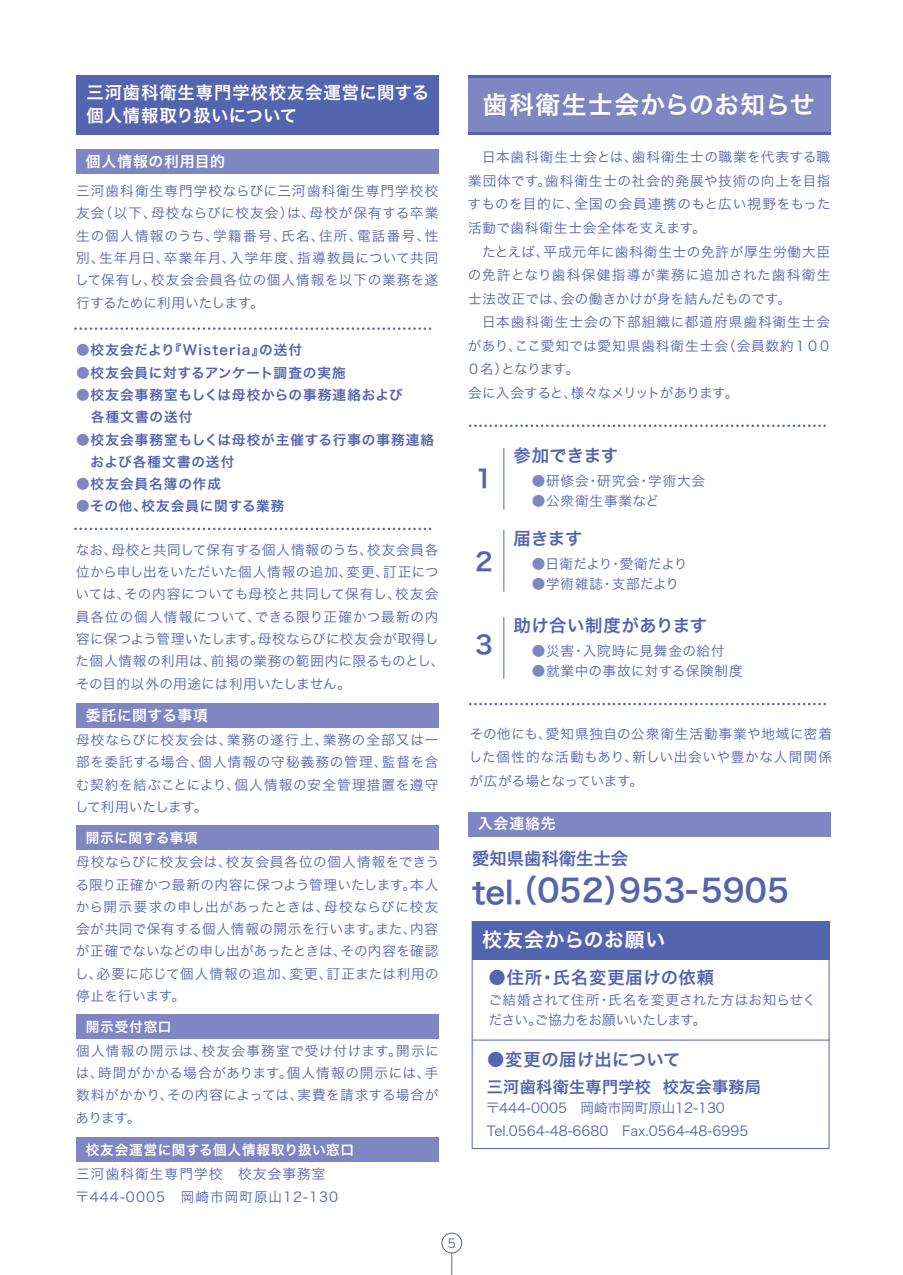
<style>
.page{position:relative;width:903px;height:1275px;background:#fff}
.page>*{position:absolute;margin:0;border:0;box-sizing:border-box;transform-origin:0 0}
.t1{font:30.97px "Hiragino Sans Pr 6 N W6";color:#5564ae}
.t2{font:24.85px "Hiragino Sans Pr 6 N W6";letter-spacing:.045em;color:#fff}
.t3{font:24.85px "Hiragino Sans Pr 6 N W6";color:#5564ae}
.t4{font:19.78px "Hiragino Sans Pr 6 N W6";letter-spacing:.04em;color:#fff}
.t5{font:17.32px "Hiragino Sans Pr 6 N W6";letter-spacing:.02em;color:#5564ae}
.t6{font:17.32px/22.4px "Hiragino Sans Pr 6 N W6";letter-spacing:.05em;color:#fff}
.t7{font:17.32px "Hiragino Sans Pr 6 N W6";letter-spacing:.05em;color:#5564ae}
.t8{font:17.32px "Hiragino Sans Pr 6 N W6";color:#5564ae}
.t9{font:16.1px "Hiragino Sans Pr 6 N W6";letter-spacing:.02em;color:#5564ae}
.t10{font:14.88px "Hiragino Sans Pr 6 N W6";letter-spacing:.045em;color:#fff}
.t11{font:14.88px "Hiragino Sans Pr 6 N W6";letter-spacing:.025em;color:#fff}
.t12{font:13.65px/22.4px "Hiragino Sans Pr 6 N W3";letter-spacing:.03em;color:#5564ae;text-align:justify}
.t13{font:13.65px/23.6px "Hiragino Sans Pr 6 N W3";letter-spacing:.05em;color:#5564ae}
.t14{font:13.65px/22.4px "Hiragino Sans Pr 6 N W6";letter-spacing:.07em;color:#5564ae}
.t15{font:13.65px/22.4px "Hiragino Sans Pr 6 N W3";color:#5564ae}
.t16{font:13.65px "Hiragino Sans Pr 6 N W3";letter-spacing:.06em;color:#5564ae}
.t17{font:13.65px/19.8px "Hiragino Sans Pr 6 N W3";letter-spacing:.005em;color:#5564ae}
.t18{font:13.65px/22.4px "Hiragino Sans Pr 6 N W3";letter-spacing:.08em;color:#5564ae}
.t19{font:13.65px "Hiragino Sans Pr 6 N W6";letter-spacing:.045em;color:#5564ae}
.t20{font:13.65px "Hiragino Sans Pr 6 N W6";letter-spacing:.045em;color:#fff}
.t21{font:13.65px "Hiragino Sans Pr 6 N W3";letter-spacing:-.015em;color:#5564ae}
.t22{font:13.65px "Hiragino Sans Pr 6 N W6";letter-spacing:.025em;color:#fff}
.t23{font:12.42px "Hiragino Sans Pr 6 N W3";color:#5564ae}
.s1{color:#8086c1}
</style>
<div class="page">
<div style="left:442px;top:1233px;width:20px;height:20px;border:1px solid #5564ae;border-radius:50%"></div>
<svg style="left:451px;top:1253px;width:1px;height:22px"></svg>
<div style="left:76px;top:75px;width:362px;height:59px;background:#5564ae"></div>
<div style="left:468px;top:75px;width:362px;height:59px;background:#8086c1"></div>
<hr style="left:468px;top:132px;width:362px;height:2px;background:#5564ae">
<hr style="left:468px;top:75px;width:362px;height:2px;background:#5564ae">
<div style="left:76px;top:149px;width:362px;height:25px;background:#8086c1"></div>
<div style="left:76px;top:703px;width:362px;height:25px;background:#8086c1"></div>
<div style="left:76px;top:825px;width:362px;height:25px;background:#8086c1"></div>
<div style="left:76px;top:1014px;width:362px;height:24px;background:#8086c1"></div>
<div style="left:468px;top:812px;width:362px;height:24px;background:#8086c1"></div>
<div style="left:76px;top:1137px;width:362px;height:25px;background:#8086c1"></div>
<svg style="left:472px;top:921px;width:357px;height:228px"></svg>
<hr style="left:472px;top:1039px;width:357px;height:1px;background:#5564ae">
<div style="left:472px;top:922px;width:357px;height:38px;background:#5564ae"></div>
<svg style="left:75px;top:327px;width:357px;height:3px"></svg>
<svg style="left:470px;top:425px;width:356px;height:2px"></svg>
<svg style="left:470px;top:703px;width:356px;height:2px"></svg>
<svg style="left:75px;top:528px;width:357px;height:2px"></svg>
<hr style="left:503px;top:448px;width:1px;height:62px;background:#5564ae">
<hr style="left:503px;top:530px;width:1px;height:62px;background:#5564ae">
<hr style="left:503px;top:617px;width:1px;height:62px;background:#5564ae">
<p class="t6" style="left:86px;top:81px;width:344px">三河歯科衛生専門学校校友会運営に関する個人情報取り扱いについて</p>
<h2 class="t2" style="left:483px;top:82px;width:333px">歯科衛生士会からのお知らせ</h2>
<p class="t10" style="left:86px;top:148px;width:141px">個人情報の利用目的</p>
<p class="t13" style="left:467px;top:144px;width:366px">　日本歯科衛生士会とは、歯科衛生士の職業を代表する職業団体です。歯科衛生士の社会的発展や技術の向上を目指すものを目的に、全国の会員連携のもと広い視野をもった活動で歯科衛生士会全体を支えます。<br>　たとえば、平成元年に歯科衛生士の免許が厚生労働大臣の免許となり歯科保健指導が業務に追加された歯科衛生士法改正では、会の働きかけが身を結んだものです。<br>　日本歯科衛生士会の下部組織に都道府県歯科衛生士会があり、ここ愛知では愛知県歯科衛生士会（会員数約１００<br>０名）となります。<br>会に入会すると、様々なメリットがあります。</p>
<p class="t12" style="left:75px;top:179px;width:365px">三河歯科衛生専門学校ならびに三河歯科衛生専門学校校友会（以下、母校ならびに校友会）は、母校が保有する卒業生の個人情報のうち、学籍番号、氏名、住所、電話番号、性別、生年月日、卒業年月、入学年度、指導教員について共同して保有し、校友会会員各位の個人情報を以下の業務を遂行するために利用いたします。</p>
<p class="t14" style="left:76px;top:338px;width:228px"><span class="s1">●</span>校友会だより『Wisteria』の送付</p>
<p class="t19" style="left:76px;top:360px;width:271px"><span class="s1">●</span>校友会員に対するアンケート調査の実施</p>
<p class="t14" style="left:76px;top:383px;width:328px"><span class="s1">●</span>校友会事務室もしくは母校からの事務連絡および　各種文書の送付</p>
<p class="t14" style="left:76px;top:428px;width:360px"><span class="s1">●</span>校友会事務室もしくは母校が主催する行事の事務連絡　および各種文書の送付</p>
<p class="t14" style="left:76px;top:472px;width:147px"><span class="s1">●</span>校友会員名簿の作成</p>
<p class="t19" style="left:76px;top:494px;width:210px"><span class="s1">●</span>その他、校友会員に関する業務</p>
<p class="t5" style="left:513px;top:440px;width:106px">参加できます</p>
<p class="t16" style="left:532px;top:469px;width:175px"><span class="s1">●</span>研修会・研究会・学術大会</p>
<p class="t16" style="left:532px;top:489px;width:129px"><span class="s1">●</span>公衆衛生事業など</p>
<h2 class="t3" style="left:475px;top:456px;width:19px">1</h2>
<p class="t12" style="left:76px;top:537px;width:370px;text-align:left">なお、母校と共同して保有する個人情報のうち、校友会員各位から申し出をいただいた個人情報の追加、変更、訂正については、その内容についても母校と共同して保有し、校友会員各位の個人情報について、できる限り正確かつ最新の内容に保つよう管理いたします。母校ならびに校友会が取得した個人情報の利用は、前掲の業務の範囲内に限るものとし、その目的以外の用途には利用いたしません。</p>
<p class="t11" style="left:86px;top:702px;width:124px">委託に関する事項</p>
<p class="t12" style="left:75px;top:728px;width:365px">母校ならびに校友会は、業務の遂行上、業務の全部又は一部を委託する場合、個人情報の守秘義務の管理、監督を含む契約を結ぶことにより、個人情報の安全管理措置を遵守して利用いたします。</p>
<p class="t22" style="left:86px;top:825px;width:113px">開示に関する事項</p>
<p class="t12" style="left:75px;top:850px;width:366px">母校ならびに校友会は、校友会員各位の個人情報をできうる限り正確かつ最新の内容に保つよう管理いたします。本人から開示要求の申し出があったときは、母校ならびに校友会が共同で保有する個人情報の開示を行います。また、内容が正確でないなどの申し出があったときは、その内容を確認し、必要に応じて個人情報の追加、変更、訂正または利用の停止を行います。</p>
<p class="t20" style="left:86px;top:1015px;width:87px">開示受付窓口</p>
<p class="t12" style="left:76px;top:1038px;width:365px">個人情報の開示は、校友会事務室で受け付けます。開示には、時間がかかる場合があります。個人情報の開示には、手数料がかかり、その内容によっては、実費を請求する場合があります。</p>
<p class="t20" style="left:86px;top:1138px;width:270px">校友会運営に関する個人情報取り扱い窓口</p>
<p class="t18" style="left:76px;top:1162px;width:264px">三河歯科衛生専門学校　校友会事務室〒444-0005　岡崎市岡町原山12-130</p>
<p class="t23" style="left:448px;top:1232px;width:10px">5</p>
<h2 class="t3" style="left:475px;top:539px;width:19px">2</h2>
<h2 class="t3" style="left:475px;top:622px;width:19px">3</h2>
<p class="t5" style="left:513px;top:523px;width:71px">届きます</p>
<p class="t21" style="left:532px;top:552px;width:157px"><span class="s1">●</span>日衛だより・愛衛だより</p>
<p class="t16" style="left:532px;top:571px;width:149px"><span class="s1">●</span>学術雑誌・支部だより</p>
<p class="t5" style="left:513px;top:610px;width:195px">助け合い制度があります</p>
<p class="t16" style="left:532px;top:638px;width:194px"><span class="s1">●</span>災害・入院時に見舞金の給付</p>
<p class="t12" style="left:532px;top:658px;width:212px"><span class="s1">●</span>就業中の事故に対する保険制度</p>
<p class="t12" style="left:469px;top:721px;width:365px;line-height:23.6px">その他にも、愛知県独自の公衆衛生活動事業や地域に密着した個性的な活動もあり、新しい出会いや豊かな人間関係が広がる場となっています。</p>
<p class="t10" style="left:478px;top:810px;width:79px">入会連絡先</p>
<p class="t8" style="left:472px;top:843px;width:158px">愛知県歯科衛生士会</p>
<h1 class="t1" style="left:472px;top:863px;width:318px">tel.（052）953-5905</h1>
<h3 class="t4" style="left:482px;top:922px;width:185px">校友会からのお願い</h3>
<p class="t7" style="left:489px;top:962px;width:227px">●住所・氏名変更届けの依頼</p>
<p class="t17" style="left:488px;top:989px;width:329px">ご結婚されて住所・氏名を変更された方はお知らせください。ご協力をお願いいたします。</p>
<p class="t5" style="left:487px;top:1044px;width:195px">●変更の届け出について</p>
<p class="t9" style="left:487px;top:1072px;width:276px">三河歯科衛生専門学校 校友会事務局</p>
<p class="t15" style="left:486px;top:1096px;width:263px">〒444-0005　岡崎市岡町原山12-130<br>Tel.0564-48-6680　Fax.0564-48-6995</p>
</div>
